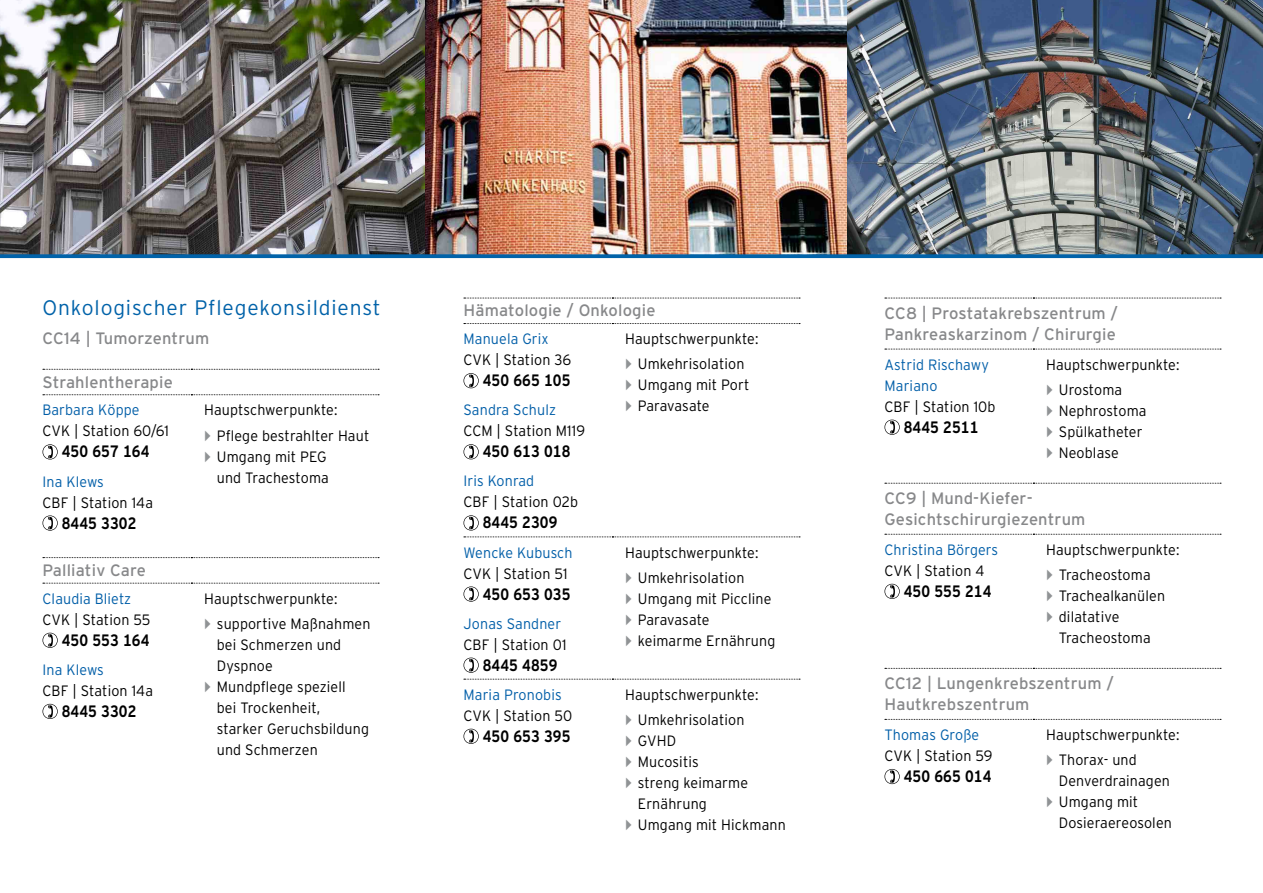
<style>
.page{position:relative;width:1263px;height:893px;background:#fff}
.page>*{position:absolute;margin:0;border:0;box-sizing:border-box;transform-origin:0 0}
.t1{font:300 21px "Interstate";letter-spacing:.04em;color:#0062a9}
.t2{font:16.5px/21px "Interstate";letter-spacing:.01em;color:#87888a}
.t3{font:700 16.5px "Interstate Tab";letter-spacing:.01em;color:#000;scale:.85 1}
.t4{font:300 15px/25.2px "Interstate";letter-spacing:.01em;color:#000;scale:.95 1}
.t5{font:300 15px/21px "Interstate";letter-spacing:.01em;color:#005ea8;scale:.95 1}
.s1{font-family:"Arial";font-weight:400;color:#909395}
</style>
<div class="page">
<img style="left:0;top:0;width:1263px;height:254px">
<svg style="left:43px;top:369px;width:336px;height:1px"></svg>
<svg style="left:43px;top:394px;width:336px;height:1px"></svg>
<svg style="left:43px;top:557px;width:336px;height:1px"></svg>
<svg style="left:43px;top:583px;width:336px;height:1px"></svg>
<svg style="left:43px;top:444px;width:15px;height:15px"></svg>
<svg style="left:43px;top:515px;width:15px;height:16px"></svg>
<svg style="left:43px;top:633px;width:15px;height:15px"></svg>
<svg style="left:43px;top:704px;width:15px;height:15px"></svg>
<svg style="left:885px;top:298px;width:336px;height:1px"></svg>
<svg style="left:885px;top:349px;width:336px;height:1px"></svg>
<svg style="left:885px;top:483px;width:336px;height:1px"></svg>
<svg style="left:885px;top:534px;width:336px;height:1px"></svg>
<svg style="left:885px;top:668px;width:336px;height:1px"></svg>
<svg style="left:885px;top:719px;width:336px;height:1px"></svg>
<svg style="left:884px;top:420px;width:16px;height:15px"></svg>
<svg style="left:884px;top:584px;width:16px;height:15px"></svg>
<svg style="left:884px;top:769px;width:16px;height:15px"></svg>
<svg style="left:464px;top:298px;width:336px;height:1px"></svg>
<svg style="left:464px;top:323px;width:336px;height:1px"></svg>
<svg style="left:464px;top:536px;width:336px;height:1px"></svg>
<svg style="left:464px;top:679px;width:336px;height:1px"></svg>
<svg style="left:463px;top:373px;width:16px;height:15px"></svg>
<svg style="left:463px;top:444px;width:16px;height:15px"></svg>
<svg style="left:463px;top:515px;width:16px;height:15px"></svg>
<svg style="left:463px;top:586px;width:16px;height:16px"></svg>
<svg style="left:463px;top:658px;width:16px;height:15px"></svg>
<svg style="left:463px;top:729px;width:16px;height:15px"></svg>
<svg style="left:0;top:254px;width:1263px;height:4px;background:#0b64a5"></svg>
<h1 class="t1" style="left:43px;top:295px;width:340px">Onkologischer Pflegekonsildienst</h1>
<p class="t2" style="left:43px;top:328px;width:168px">CC14 | Tumorzentrum</p>
<p class="t2" style="left:43px;top:371px;width:132px">Strahlentherapie</p>
<p class="t5" style="left:43px;top:399px;width:104px">Barbara Köppe</p>
<p class="t4" style="left:43px;top:418px;width:135px">CVK | Station 60/61</p>
<p class="t3" style="left:62px;top:442px;width:105px">450 657 164</p>
<p class="t4" style="left:204px;top:397px;width:175px">Hauptschwerpunkte:<br><span class="s1">►</span> Pflege bestrahlter Haut</p>
<p class="t4" style="left:204px;top:444px;width:131px"><span class="s1">►</span> Umgang mit PEG</p>
<p class="t5" style="left:43px;top:471px;width:66px">Ina Klews</p>
<p class="t4" style="left:217px;top:465px;width:119px">und Trachestoma</p>
<p class="t4" style="left:43px;top:489px;width:118px">CBF | Station 14a</p>
<p class="t3" style="left:62px;top:513px;width:89px">8445 3302</p>
<p class="t2" style="left:43px;top:559px;width:105px">Palliativ Care</p>
<p class="t5" style="left:43px;top:588px;width:95px">Claudia Blietz</p>
<p class="t4" style="left:43px;top:607px;width:115px">CVK | Station 55</p>
<p class="t3" style="left:62px;top:631px;width:105px">450 553 164</p>
<p class="t4" style="left:204px;top:586px;width:177px">Hauptschwerpunkte:<br><span class="s1">►</span> supportive Maßnahmen</p>
<p class="t4" style="left:217px;top:632px;width:132px">bei Schmerzen und</p>
<p class="t4" style="left:217px;top:653px;width:60px">Dyspnoe</p>
<p class="t4" style="left:204px;top:674px;width:151px"><span class="s1">►</span> Mundpflege speziell</p>
<p class="t4" style="left:217px;top:695px;width:110px">bei Trockenheit,</p>
<p class="t4" style="left:217px;top:716px;width:162px">starker Geruchsbildung</p>
<p class="t4" style="left:217px;top:737px;width:108px">und Schmerzen</p>
<p class="t5" style="left:43px;top:659px;width:66px">Ina Klews</p>
<p class="t4" style="left:43px;top:678px;width:118px">CBF | Station 14a</p>
<p class="t3" style="left:62px;top:702px;width:89px">8445 3302</p>
<p class="t2" style="left:463px;top:300px;width:194px">Hämatologie / Onkologie</p>
<p class="t5" style="left:463px;top:328px;width:91px">Manuela Grix</p>
<p class="t4" style="left:463px;top:347px;width:115px">CVK | Station 36</p>
<p class="t3" style="left:483px;top:371px;width:105px">450 665 105</p>
<p class="t4" style="left:625px;top:326px;width:142px">Hauptschwerpunkte: <span class="s1">►</span> Umkehrisolation</p>
<p class="t4" style="left:625px;top:372px;width:132px"><span class="s1">►</span> Umgang mit Port</p>
<p class="t5" style="left:463px;top:399px;width:99px">Sandra Schulz</p>
<p class="t4" style="left:625px;top:393px;width:91px"><span class="s1">►</span> Paravasate</p>
<p class="t4" style="left:463px;top:418px;width:130px">CCM | Station M119</p>
<p class="t3" style="left:483px;top:442px;width:105px">450 613 018</p>
<p class="t5" style="left:463px;top:470px;width:76px">Iris Konrad</p>
<p class="t4" style="left:463px;top:489px;width:122px">CBF | Station 02b</p>
<p class="t3" style="left:483px;top:513px;width:89px">8445 2309</p>
<p class="t5" style="left:463px;top:542px;width:116px">Wencke Kubusch</p>
<p class="t4" style="left:463px;top:560px;width:111px">CVK | Station 51</p>
<p class="t3" style="left:483px;top:584px;width:105px">450 653 035</p>
<p class="t4" style="left:625px;top:539px;width:142px">Hauptschwerpunkte: <span class="s1">►</span> Umkehrisolation</p>
<p class="t4" style="left:625px;top:588px;width:160px;line-height:21px"><span class="s1">►</span> Umgang mit Piccline <span class="s1">►</span> Paravasate<br><span class="s1">►</span> keimarme Ernährung</p>
<p class="t5" style="left:463px;top:613px;width:104px">Jonas Sandner</p>
<p class="t4" style="left:463px;top:632px;width:110px">CBF | Station 01</p>
<p class="t3" style="left:483px;top:656px;width:89px">8445 4859</p>
<p class="t5" style="left:463px;top:684px;width:105px">Maria Pronobis</p>
<p class="t4" style="left:463px;top:703px;width:116px">CVK | Station 50</p>
<p class="t3" style="left:483px;top:727px;width:105px">450 653 395</p>
<p class="t4" style="left:625px;top:682px;width:142px">Hauptschwerpunkte: <span class="s1">►</span> Umkehrisolation</p>
<p class="t4" style="left:625px;top:728px;width:55px"><span class="s1">►</span> GVHD</p>
<p class="t4" style="left:625px;top:749px;width:79px"><span class="s1">►</span> Mucositis</p>
<p class="t4" style="left:625px;top:770px;width:131px"><span class="s1">►</span> streng keimarme</p>
<p class="t4" style="left:638px;top:791px;width:74px">Ernährung</p>
<p class="t4" style="left:625px;top:812px;width:171px"><span class="s1">►</span> Umgang mit Hickmann</p>
<p class="t2" style="left:884px;top:302px;width:235px">CC8 | Prostatakrebszentrum /<br>Pankreaskarzinom / Chirurgie</p>
<p class="t5" style="left:884px;top:354px;width:111px">Astrid Rischawy<br>Mariano</p>
<p class="t4" style="left:884px;top:394px;width:118px">CBF | Station 10b</p>
<p class="t3" style="left:904px;top:418px;width:89px">8445 2511</p>
<p class="t4" style="left:1046px;top:352px;width:142px">Hauptschwerpunkte: <span class="s1">►</span> Urostoma</p>
<p class="t4" style="left:1046px;top:400px;width:107px;line-height:21px"><span class="s1">►</span> Nephrostoma <span class="s1">►</span> Spülkatheter <span class="s1">►</span> Neoblase</p>
<p class="t2" style="left:884px;top:487px;width:202px">CC9 | Mund-Kiefer-<br>Gesichtschirurgiezentrum</p>
<p class="t5" style="left:884px;top:539px;width:121px">Christina Börgers</p>
<p class="t4" style="left:884px;top:558px;width:107px">CVK | Station 4</p>
<p class="t3" style="left:904px;top:582px;width:105px">450 555 214</p>
<p class="t4" style="left:1046px;top:537px;width:142px">Hauptschwerpunkte: <span class="s1">►</span> Tracheostoma</p>
<p class="t4" style="left:1046px;top:585px;width:127px;line-height:21px"><span class="s1">►</span> Trachealkanülen <span class="s1">►</span> dilatative</p>
<p class="t4" style="left:1059px;top:625px;width:98px">Tracheostoma</p>
<p class="t2" style="left:884px;top:672px;width:231px">CC12 | Lungenkrebszentrum /<br>Hautkrebszentrum</p>
<p class="t5" style="left:884px;top:724px;width:101px">Thomas Große</p>
<p class="t4" style="left:884px;top:743px;width:115px">CVK | Station 59</p>
<p class="t3" style="left:904px;top:767px;width:105px">450 665 014</p>
<p class="t4" style="left:1046px;top:722px;width:142px">Hauptschwerpunkte: <span class="s1">►</span> Thorax- und</p>
<p class="t4" style="left:1046px;top:770px;width:132px;line-height:21px;text-indent:13px">Denverdrainagen <span class="s1">►</span> Umgang mit</p>
<p class="t4" style="left:1059px;top:810px;width:120px">Dosieraereosolen</p>
</div>
